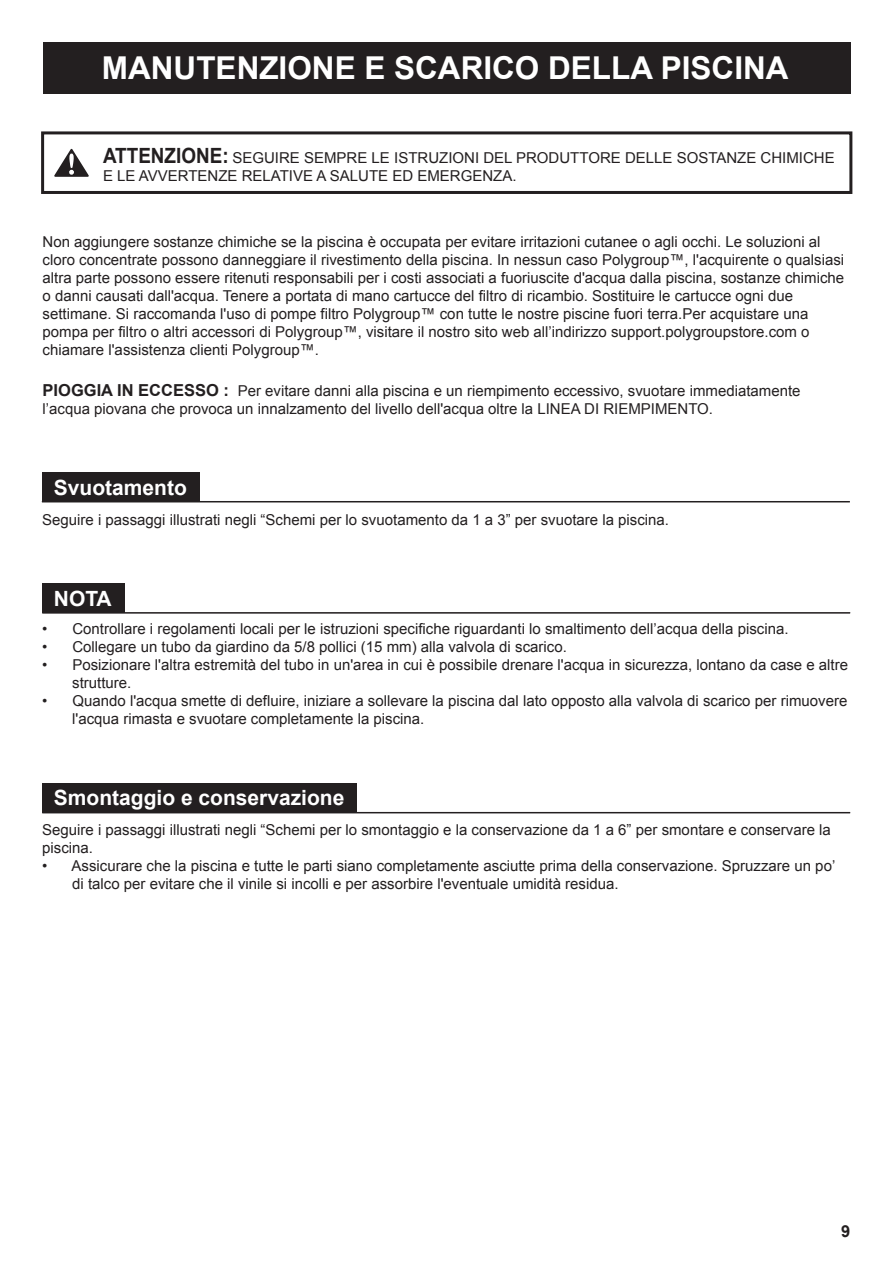
<style>
.page{position:relative;width:893px;height:1263px;background:#fff}
.page>*{position:absolute;margin:0;border:0;box-sizing:border-box;transform-origin:0 0}
.t1{font:700 31.5px "Arial";color:#fff}
.t2{font:700 21px "Arial";color:#fff}
.t3{font:700 16.5px "Arial";color:#231f20}
.t4{font:15px/18px "Arial";color:#231f20}
.s1{font-weight:700;font-size:21px}
.s2{font-weight:700;font-size:16.5px}
</style>
<div class="page">
<div style="left:42px;top:472px;width:158px;height:30px;background:#231f20"></div>
<hr style="left:42px;top:501px;width:808px;height:1px;background:#231f20">
<div style="left:42px;top:583px;width:83px;height:30px;background:#231f20"></div>
<hr style="left:42px;top:612px;width:808px;height:2px;background:#231f20">
<div style="left:42px;top:783px;width:315px;height:30px;background:#231f20"></div>
<hr style="left:42px;top:812px;width:808px;height:1px;background:#231f20">
<div style="left:41px;top:131px;width:811px;height:63px;border:3px solid #231f20"></div>
<svg style="left:54px;top:149px;width:35px;height:28px"></svg>
<div style="left:43px;top:43px;width:807px;height:51px;background:#231f20"></div>
<h1 class="t1" style="left:102px;top:47px;width:688px">MANUTENZIONE E SCARICO DELLA PISCINA</h1>
<p class="t4" style="left:103px;top:149px;width:733px"><span class="s1">ATTENZIONE:</span> SEGUIRE SEMPRE LE ISTRUZIONI DEL PRODUTTORE DELLE SOSTANZE CHIMICHE<br>E LE AVVERTENZE RELATIVE A SALUTE ED EMERGENZA.</p>
<p class="t4" style="left:43px;top:233px;width:803px">Non aggiungere sostanze chimiche se la piscina è occupata per evitare irritazioni cutanee o agli occhi. Le soluzioni al cloro concentrate possono danneggiare il rivestimento della piscina. In nessun caso Polygroup™, l'acquirente o qualsiasi altra parte possono essere ritenuti responsabili per i costi associati a fuoriuscite d'acqua dalla piscina, sostanze chimiche o danni causati dall'acqua. Tenere a portata di mano cartucce del filtro di ricambio. Sostituire le cartucce ogni due settimane. Si raccomanda l'uso di pompe filtro Polygroup™ con tutte le nostre piscine fuori terra.Per acquistare una pompa per filtro o altri accessori di Polygroup™, visitare il nostro sito web all’indirizzo support.polygroupstore.com o chiamare l'assistenza clienti Polygroup™.</p>
<p class="t4" style="left:43px;top:382px;width:759px"><span class="s2">PIOGGIA IN ECCESSO :</span> Per evitare danni alla piscina e un riempimento eccessivo, svuotare immediatamente l’acqua piovana che provoca un innalzamento del livello dell'acqua oltre la LINEA DI RIEMPIMENTO.</p>
<h2 class="t2" style="left:54px;top:473px;width:135px">Svuotamento</h2>
<p class="t4" style="left:42px;top:511px;width:628px">Seguire i passaggi illustrati negli “Schemi per lo svuotamento da 1 a 3” per svuotare la piscina.</p>
<h2 class="t2" style="left:54px;top:584px;width:59px">NOTA</h2>
<p class="t4" style="left:42px;top:620px;width:748px">• Controllare i regolamenti locali per le istruzioni specifiche riguardanti lo smaltimento dell’acqua della piscina.</p>
<p class="t4" style="left:42px;top:638px;width:526px">• Collegare un tubo da giardino da 5/8 pollici (15 mm) alla valvola di scarico.</p>
<p class="t4" style="left:72px;top:656px;width:777px;text-indent:-30px">• Posizionare l'altra estremità del tubo in un'area in cui è possibile drenare l'acqua in sicurezza, lontano da case e altre strutture.</p>
<p class="t4" style="left:72px;top:692px;width:777px;text-indent:-30px">• Quando l'acqua smette di defluire, iniziare a sollevare la piscina dal lato opposto alla valvola di scarico per rimuovere l'acqua rimasta e svuotare completamente la piscina.</p>
<h2 class="t2" style="left:54px;top:784px;width:292px">Smontaggio e conservazione</h2>
<p class="t4" style="left:42px;top:821px;width:790px">Seguire i passaggi illustrati negli “Schemi per lo smontaggio e la conservazione da 1 a 6” per smontare e conservare la piscina.</p>
<p class="t4" style="left:72px;top:857px;width:765px;text-indent:-30px">• Assicurare che la piscina e tutte le parti siano completamente asciutte prima della conservazione. Spruzzare un po’ di talco per evitare che il vinile si incolli e per assorbire l'eventuale umidità residua.</p>
<p class="t3" style="left:841px;top:1220px;width:11px">9</p>
</div>
